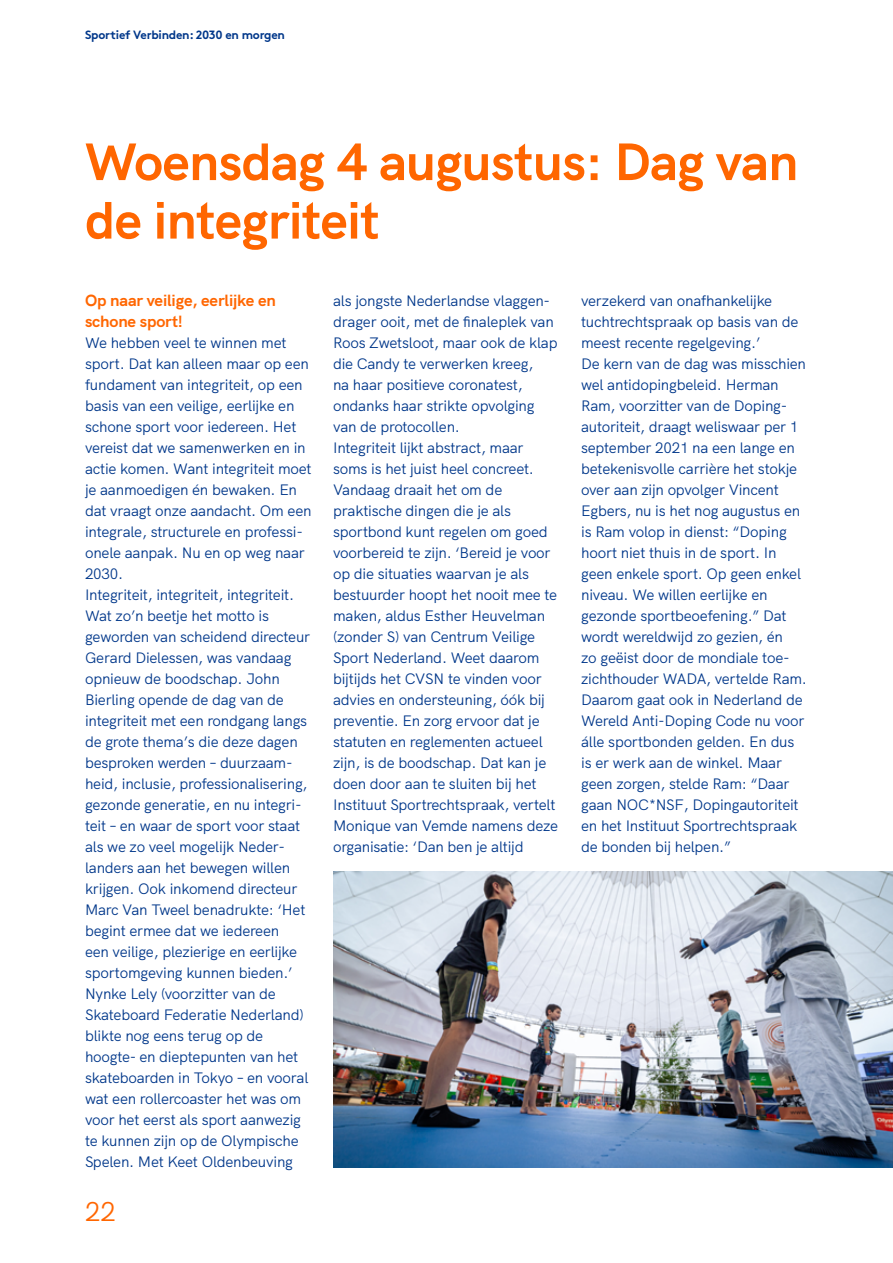
<style>
.page{position:relative;width:893px;height:1263px;background:#fff}
.page>*{position:absolute;margin:0;border:0;box-sizing:border-box;transform-origin:0 0}
.TITEL{font:700 52.5px/58.5px "HK Grotesk";letter-spacing:-.01em;color:#f60}
.t1{font:27px "HK Grotesk";color:#f60}
.TUSSENKOP{font:700 16.5px/21px "HK Grotesk";letter-spacing:-.01em;color:#f60}
.BODY{font:15px/21px "HK Grotesk";letter-spacing:-.015em;color:#00378a}
.t2{font:700 12px "Brown";letter-spacing:-.02em;color:#00378a}
</style>
<div class="page">
<img style="left:333px;top:872px;width:560px;height:295px">
<p class="t2" style="left:85px;top:25px;width:201px">Sportief Verbinden: 2030 en morgen</p>
<p class="TITEL" style="left:85px;top:128px;width:715px">Woensdag 4 augustus: Dag van de integriteit</p>
<p class="TUSSENKOP" style="left:85px;top:288px;width:192px">Op naar veilige, eerlijke en schone sport!</p>
<p class="BODY" style="left:85px;top:331px;width:228px">We hebben veel te winnen met sport. Dat kan alleen maar op een fundament van integriteit, op een basis van een veilige, eerlijke en schone sport voor iedereen. Het vereist dat we samenwerken en in actie komen. Want integriteit moet je aanmoedigen én bewaken. En dat vraagt onze aandacht. Om een integrale, structurele en professi&shy;onele aanpak. Nu en op weg naar<br>2030.</p>
<p class="BODY" style="left:85px;top:583px;width:227px">Integriteit, integriteit, integriteit.<br>Wat zo’n beetje het motto is geworden van scheidend directeur<br>Gerard Dielessen, was vandaag opnieuw de boodschap. John<br>Bierling opende de dag van de integriteit met een rondgang langs de grote thema’s die deze dagen besproken werden – duurzaam&shy;heid, inclusie, professionalisering, gezonde generatie, en nu integri&shy;teit – en waar de sport voor staat als we zo veel mogelijk Neder&shy;landers aan het bewegen willen krijgen. Ook inkomend directeur<br>Marc Van Tweel benadrukte: ‘Het begint ermee dat we iedereen<br>een veilige, plezierige en eerlijke sportomgeving kunnen bieden.’</p>
<p class="BODY" style="left:85px;top:982px;width:225px">Nynke Lely (voorzitter van de<br>Skateboard Federatie Nederland) blikte nog eens terug op de hoogte- en dieptepunten van het skateboarden in Tokyo – en vooral wat een rollercoaster het was om voor het eerst als sport aanwezig te kunnen zijn op de Olympische<br>Spelen. Met Keet Oldenbeuving</p>
<h2 class="t1" style="left:85px;top:1190px;width:32px">22</h2>
<p class="BODY" style="left:333px;top:289px;width:226px">als jongste Nederlandse vlaggen&shy;drager ooit, met de finaleplek van<br>Roos Zwetsloot, maar ook de klap die Candy te verwerken kreeg,<br>na haar positieve coronatest, ondanks haar strikte opvolging van de protocollen.</p>
<p class="BODY" style="left:333px;top:436px;width:227px">Integriteit lijkt abstract, maar soms is het juist heel concreet.<br>Vandaag draait het om de praktische dingen die je als sportbond kunt regelen om goed voorbereid te zijn. ‘Bereid je voor op die situaties waarvan je als bestuurder hoopt het nooit mee te maken, aldus Esther Heuvelman (zonder S) van Centrum Veilige<br>Sport Nederland. Weet daarom bijtijds het CVSN te vinden voor advies en ondersteuning, óók bij preventie. En zorg ervoor dat je statuten en reglementen actueel zijn, is de boodschap. Dat kan je doen door aan te sluiten bij het<br>Instituut Sportrechtspraak, vertelt<br>Monique van Vemde namens deze organisatie: ‘Dan ben je altijd</p>
<p class="BODY" style="left:581px;top:289px;width:219px">verzekerd van onafhankelijke tuchtrechtspraak op basis van de meest recente regelgeving.’</p>
<p class="BODY" style="left:581px;top:352px;width:227px">De kern van de dag was misschien wel antidopingbeleid. Herman<br>Ram, voorzitter van de Doping&shy;autoriteit, draagt weliswaar per 1 september 2021 na een lange en betekenisvolle carrière het stokje over aan zijn opvolger Vincent<br>Egbers, nu is het nog augustus en is Ram volop in dienst: “Doping hoort niet thuis in de sport. In geen enkele sport. Op geen enkel niveau. We willen eerlijke en gezonde sportbeoefening.” Dat wordt wereldwijd zo gezien, én<br>zo geëist door de mondiale toe&shy;zichthouder WADA, vertelde Ram.<br>Daarom gaat ook in Nederland de<br>Wereld Anti-Doping Code nu voor álle sportbonden gelden. En dus is er werk aan de winkel. Maar geen zorgen, stelde Ram: “Daar gaan NOC*NSF, Dopingautoriteit en het Instituut Sportrechtspraak de bonden bij helpen.”</p>
</div>
